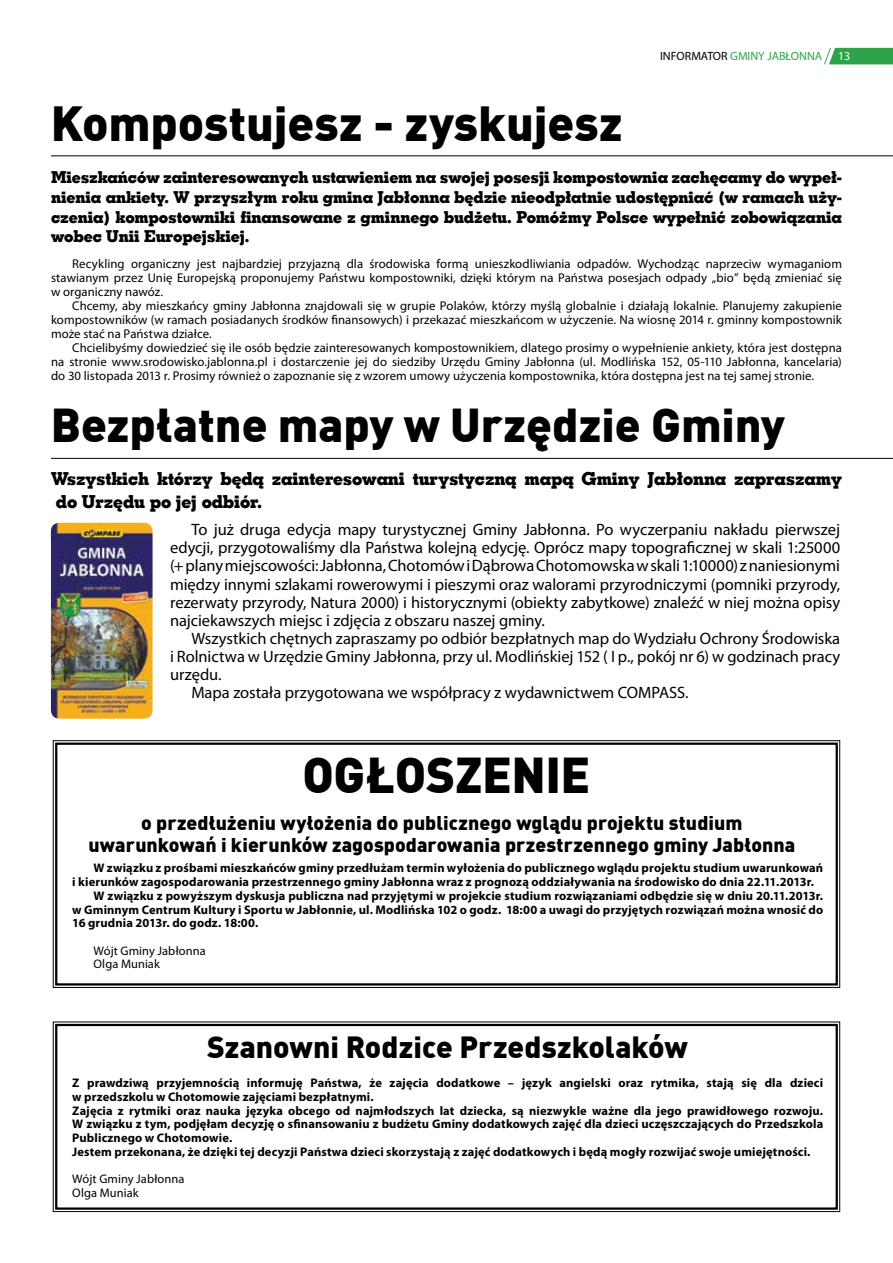
<style>
.page{position:relative;width:893px;height:1263px;background:#fff}
.page>*{position:absolute;margin:0;border:0;box-sizing:border-box;transform-origin:0 0}
.t1{font:900 49.35px "DIN Pl";letter-spacing:-.005em;color:#000}
.t2{font:900 48.3px "DIN Pl";color:#000}
.t3{font:900 46.5px "DIN Pl";letter-spacing:-.005em;color:#000}
.t4{font:900 30px "DIN Pl";color:#000}
.t5{font:900 19.5px/21.5px "DIN Pl";color:#000;text-align:center}
.t6{font:18px/22.5px "Geo Slab 703 X Bd EU";letter-spacing:-.01em;color:#000}
.t7{font:16.5px/18.1px "Myriad Pro";letter-spacing:-.005em;color:#000;text-align:justify}
.t8{font:16.5px/19.8px "Geo Slab 703 X Bd EU";letter-spacing:-.01em;color:#000;text-align:justify}
.t9{font:12.75px/14.1px "Myriad Pro";letter-spacing:.005em;color:#000;text-align:justify}
.t10{font:700 12.45px/13.6px "Myriad Pro";letter-spacing:.01em;color:#000}
.t11{font:12.45px/13.6px "Myriad Pro";letter-spacing:.005em;color:#000}
.t12{font:12px "Myriad Pro";color:#2da44a}
.t13{font:12px "Myriad Pro";color:#fff}
.s1{color:#000}
</style>
<div class="page">
<svg style="left:824px;top:48px;width:69px;height:17px"></svg>
<hr style="left:51px;top:156px;width:842px;height:1px;background:#000">
<hr style="left:51px;top:458px;width:842px;height:1px;background:#000">
<img style="left:51px;top:523px;width:102px;height:196px">
<svg style="left:52px;top:740px;width:788px;height:248px"></svg>
<div style="left:55px;top:742px;width:783px;height:243px;border:2px solid #000"></div>
<svg style="left:52px;top:1021px;width:788px;height:191px"></svg>
<div style="left:55px;top:1024px;width:783px;height:186px;border:2px solid #000"></div>
<h2 class="t2" style="left:51px;top:91px;width:573px">Kompostujesz - zyskujesz</h2>
<p class="t12" style="left:660px;top:49px;width:164px"><span class="s1">INFORMATOR</span> GMINY JABŁONNA</p>
<p class="t13" style="left:838px;top:49px;width:14px">13</p>
<p class="t8" style="left:51px;top:167px;width:792px">Mieszkańców zainteresowanych ustawieniem na swojej posesji kompostownia zachęcamy do wypeł&shy;nienia ankiety. W przyszłym roku gmina Jabłonna będzie nieodpłatnie udostępniać (w ramach uży&shy;czenia) kompostowniki finansowane z gminnego budżetu. Pomóżmy Polsce wypełnić zobowiązania wobec Unii Europejskiej.</p>
<p class="t9" style="left:51px;top:256px;width:792px;text-indent:21px">Recykling organiczny jest najbardziej przyjazną dla środowiska formą unieszkodliwiania odpadów. Wychodząc naprzeciw wymaganiom stawianym przez Unię Europejską proponujemy Państwu kompostowniki, dzięki którym na Państwa posesjach odpady „bio” będą zmieniać się w organiczny nawóz.</p>
<p class="t9" style="left:51px;top:298px;width:792px;text-indent:21px">Chcemy, aby mieszkańcy gminy Jabłonna znajdowali się w grupie Polaków, którzy myślą globalnie i działają lokalnie. Planujemy zakupienie kompostowników (w ramach posiadanych środków finansowych) i przekazać mieszkańcom w użyczenie. Na wiosnę 2014 r. gminny kompostownik może stać na Państwa działce.</p>
<p class="t9" style="left:51px;top:340px;width:792px;text-indent:21px">Chcielibyśmy dowiedzieć się ile osób będzie zainteresowanych kompostownikiem, dlatego prosimy o wypełnienie ankiety, która jest dostępna na stronie www.srodowisko.jablonna.pl i dostarczenie jej do siedziby Urzędu Gminy Jabłonna (ul. Modlińska 152, 05-110 Jabłonna, kancelaria) do 30 listopada 2013 r. Prosimy również o zapoznanie się z wzorem umowy użyczenia kompostownika, która dostępna jest na tej samej stronie.</p>
<h3 class="t3" style="left:51px;top:394px;width:735px">Bezpłatne mapy w Urzędzie Gminy</h3>
<h3 class="t6" style="left:51px;top:467px;width:792px">Wszystkich którzy będą zainteresowani turystyczną mapą Gminy Jabłonna zapraszamy do Urzędu po jej odbiór.</h3>
<p class="t7" style="left:170px;top:520px;width:672px;text-indent:21px">To już druga edycja mapy turystycznej Gminy Jabłonna. Po wyczerpaniu nakładu pierwszej edycji, przygotowaliśmy dla Państwa kolejną edycję. Oprócz mapy topograficznej w skali 1:25000 (+ plany miejscowości: Jabłonna, Chotomów i Dąbrowa Chotomowska w skali 1:10000) z naniesionymi między innymi szlakami rowerowymi i pieszymi oraz walorami przyrodniczymi (pomniki przyrody, rezerwaty przyrody, Natura 2000) i historycznymi (obiekty zabytkowe) znaleźć w niej można opisy najciekawszych miejsc i zdjęcia z obszaru naszej gminy.</p>
<h3 class="t7" style="left:191px;top:629px;width:650px">Wszystkich chętnych zapraszamy po odbiór bezpłatnych map do Wydziału Ochrony Środowiska</h3>
<h3 class="t7" style="left:170px;top:647px;width:672px">i Rolnictwa w Urzędzie Gminy Jabłonna, przy ul. Modlińskiej 152 ( I p., pokój nr 6) w godzinach pracy</h3>
<h3 class="t7" style="left:170px;top:665px;width:53px">urzędu.</h3>
<h3 class="t7" style="left:191px;top:684px;width:499px">Mapa została przygotowana we współpracy z wydawnictwem COMPASS.</h3>
<h1 class="t1" style="left:302px;top:742px;width:290px">OGŁOSZENIE</h1>
<h3 class="t5" style="left:88px;top:812px;width:708px">o przedłużeniu wyłożenia do publicznego wglądu projektu studium uwarunkowań i kierunków zagospodarowania przestrzennego gminy Jabłonna</h3>
<p class="t10" style="left:94px;top:861px;width:731px">W związku z prośbami mieszkańców gminy przedłużam termin wyłożenia do publicznego wglądu projektu studium uwarunkowań</p>
<p class="t10" style="left:72px;top:875px;width:743px">i kierunków zagospodarowania przestrzennego gminy Jabłonna wraz z prognozą oddziaływania na środowisko do dnia 22.11.2013r.</p>
<p class="t10" style="left:94px;top:888px;width:731px">W związku z powyższym dyskusja publiczna nad przyjętymi w projekcie studium rozwiązaniami odbędzie się w dniu 20.11.2013r.</p>
<p class="t10" style="left:72px;top:902px;width:752px">w Gminnym Centrum Kultury i Sportu w Jabłonnie, ul. Modlińska 102 o godz. 18:00 a uwagi do przyjętych rozwiązań można wnosić do</p>
<p class="t10" style="left:72px;top:916px;width:188px">16 grudnia 2013r. do godz. 18:00.</p>
<p class="t11" style="left:94px;top:943px;width:114px">Wójt Gminy Jabłonna<br>Olga Muniak</p>
<h3 class="t4" style="left:207px;top:1027px;width:482px">Szanowni Rodzice Przedszkolaków</h3>
<p class="t10" style="left:72px;top:1076px;width:752px">Z prawdziwą przyjemnością informuję Państwa, że zajęcia dodatkowe – język angielski oraz rytmika, stają się dla dzieci w przedszkolu w Chotomowie zajęciami bezpłatnymi.<br>Zajęcia z rytmiki oraz nauka języka obcego od najmłodszych lat dziecka, są niezwykle ważne dla jego prawidłowego rozwoju.<br>W związku z tym, podjęłam decyzję o sfinansowaniu z budżetu Gminy dodatkowych zajęć dla dzieci uczęszczających do Przedszkola Publicznego w Chotomowie.<br>Jestem przekonana, że dzięki tej decyzji Państwa dzieci skorzystają z zajęć dodatkowych i będą mogły rozwijać swoje umiejętności.</p>
<p class="t11" style="left:72px;top:1172px;width:114px">Wójt Gminy Jabłonna<br>Olga Muniak</p>
</div>
